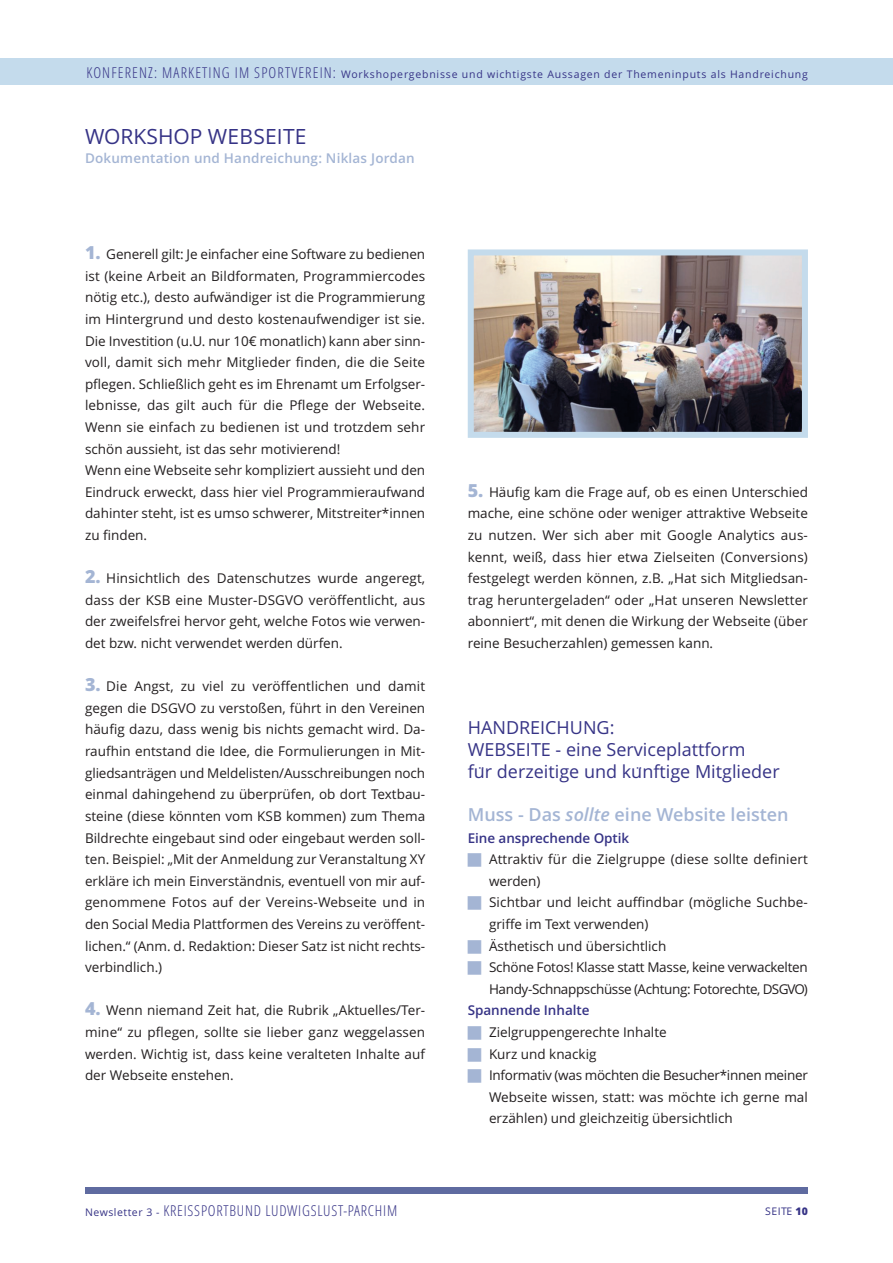
<style>
.page{position:relative;width:893px;height:1263px;background:#fff}
.page>*{position:absolute;margin:0;border:0;box-sizing:border-box;transform-origin:0 0}
.t1{font:21px "Open Sans";letter-spacing:.005em;color:#363386}
.t2{font:18px/21.6px "Open Sans";color:#363386}
.t3{font:600 18px "Open Sans";color:#a4b5d4}
.t4{font:300 15px "Open Sans Condensed";letter-spacing:.05em;color:#363386}
.t5{font:13.5px/21.6px "Open Sans";color:#231f20;text-align:justify}
.t6{font:600 13.5px "Open Sans";letter-spacing:.015em;color:#a4b5d4}
.t7{font:600 13.5px "Open Sans";letter-spacing:-.005em;color:#363386}
.t8{font:10.5px "Open Sans";letter-spacing:.075em;color:#363386}
.s1{font-family:"Open Sans Condensed";font-weight:300;font-size:15px}
.s2{font-weight:800;font-size:18px;color:#a4b5d4}
.s3{font-family:"Adobe Devanagari"}
.s4{font-style:italic}
.s5{font-family:"Open Sans";font-weight:400;font-size:10.5px}
.s6{font-weight:800}
</style>
<div class="page">
<div style="left:85px;top:1188px;width:723px;height:6px;background:#5f6ba0"></div>
<div style="left:0;top:58px;width:893px;height:27px;background:#c4dbec"></div>
<img style="left:475px;top:256px;width:326px;height:175px">
<div style="left:468px;top:249px;width:340px;height:189px;border:6px solid #c4dbec"></div>
<p class="t8" style="left:87px;top:69px;width:723px"><span class="s1">KONFERENZ: MARKETING IM SPORTVEREIN:</span> Workshopergebnisse und wichtigste Aussagen der Themeninputs als Handreichung</p>
<h1 class="t1" style="left:85px;top:124px;width:223px">WORKSHOP WEBSEITE</h1>
<p class="t6" style="left:85px;top:151px;width:331px">Dokumentation und Handreichung: Niklas Jordan</p>
<p class="t5" style="left:85px;top:244px;width:342px;text-align:left"><span class="s2">1.</span> Generell gilt: Je einfacher eine Software zu bedienen ist (keine Arbeit an Bildformaten, Programmiercodes nötig etc.), desto aufwändiger ist die Programmierung im Hintergrund und desto kostenaufwendiger ist sie.<br>Die Investition (u.u. nur 10€ monatlich) kann aber sinn&shy;voll, damit sich mehr Mitglieder finden, die die Seite pflegen. Schließlich geht es im Ehrenamt um Erfolgser&shy;lebnisse, das gilt auch für die Pflege der Webseite.<br>Wenn sie einfach zu bedienen ist und trotzdem sehr schön aussieht, ist das sehr motivierend!<br>Wenn eine Webseite sehr kompliziert aussieht und den Eindruck erweckt, dass hier viel Programmieraufwand dahinter steht, ist es umso schwerer, Mitstreiter*innen zu finden.</p>
<p class="t5" style="left:85px;top:568px;width:342px"><span class="s2">2.</span> Hinsichtlich des Datenschutzes wurde angeregt, dass der KSB eine Muster-DSGVO veröffentlicht, aus der zweifelsfrei hervor geht, welche Fotos wie verwen&shy;det bzw. nicht verwendet werden dürfen.</p>
<p class="t5" style="left:85px;top:676px;width:342px"><span class="s2">3.</span> Die Angst, zu viel zu veröffentlichen und damit gegen die DSGVO zu verstoßen, führt in den Vereinen häufig dazu, dass wenig bis nichts gemacht wird. Da&shy;raufhin entstand die Idee, die Formulierungen in Mit&shy;gliedsanträgen und Meldelisten/Ausschreibungen noch einmal dahingehend zu überprüfen, ob dort Textbau&shy;steine (diese könnten vom KSB kommen) zum Thema Bildrechte eingebaut sind oder eingebaut werden soll&shy;ten. Beispiel: „Mit der Anmeldung zur Veranstaltung xY erkläre ich mein Einverständnis, eventuell von mir auf&shy;genommene Fotos auf der Vereins-Webseite und in den Social Media Plattformen des Vereins zu veröffent&shy;lichen.“ (Anm. d. Redaktion: Dieser Satz ist nicht rechts&shy;verbindlich.)</p>
<p class="t5" style="left:85px;top:1000px;width:342px"><span class="s2">4.</span> Wenn niemand Zeit hat, die Rubrik „Aktuelles/Ter&shy;mine“ zu pflegen, sollte sie lieber ganz weggelassen werden. Wichtig ist, dass keine veralteten Inhalte auf der Webseite enstehen.</p>
<p class="t5" style="left:468px;top:481px;width:342px"><span class="s2">5.</span> Häufig kam die Frage auf, ob es einen unterschied mache, eine schöne oder weniger attraktive Webseite zu nutzen. Wer sich aber mit Google Analytics aus&shy;kennt, weiß, dass hier etwa Zielseiten (conversions) festgelegt werden können, z.B. „Hat sich Mitgliedsan&shy;trag heruntergeladen“ oder „Hat unseren Newsletter abonniert“, mit denen die Wirkung der Webseite (über reine Besucherzahlen) gemessen kann.</p>
<h2 class="t2" style="left:468px;top:717px;width:313px">HANDREIcHuNG:<br>WEBSEITE - eine Serviceplattform<br>fu<span class="s3">̈</span>r derzeitige und ku<span class="s3">̈</span>nftige Mitglieder</h2>
<h2 class="t3" style="left:468px;top:804px;width:322px">Muss - Das <span class="s4">sollte</span> eine Website leisten</h2>
<p class="t7" style="left:468px;top:830px;width:163px">Eine ansprechende Optik</p>
<p class="t5" style="left:489px;top:849px;width:320px;text-align:left">Attraktiv für die Zielgruppe (diese sollte definiert werden)<br>Sichtbar und leicht auffindbar (mögliche Suchbe&shy;griffe im Text verwenden)<br>ästhetisch und übersichtlich<br>Schöne Fotos! Klasse statt Masse, keine verwackelten Handy-Schnappschüsse (Achtung: Fotorechte, DSGVO)</p>
<p class="t7" style="left:468px;top:1003px;width:123px">Spannende Inhalte</p>
<p class="t5" style="left:489px;top:1021px;width:320px;text-align:left">Zielgruppengerechte Inhalte<br>Kurz und knackig<br>Informativ (was möchten die Besucher*innen meiner Webseite wissen, statt: was möchte ich gerne mal erzählen) und gleichzeitig übersichtlich</p>
<p class="t4" style="left:85px;top:1202px;width:314px"><span class="s5">Newsletter 3 -</span> KREISSPORTBUND LUDWIGSLUST-PARCHIM</p>
<p class="t8" style="left:765px;top:1205px;width:44px">SEITE <span class="s6">10</span></p>
</div>
